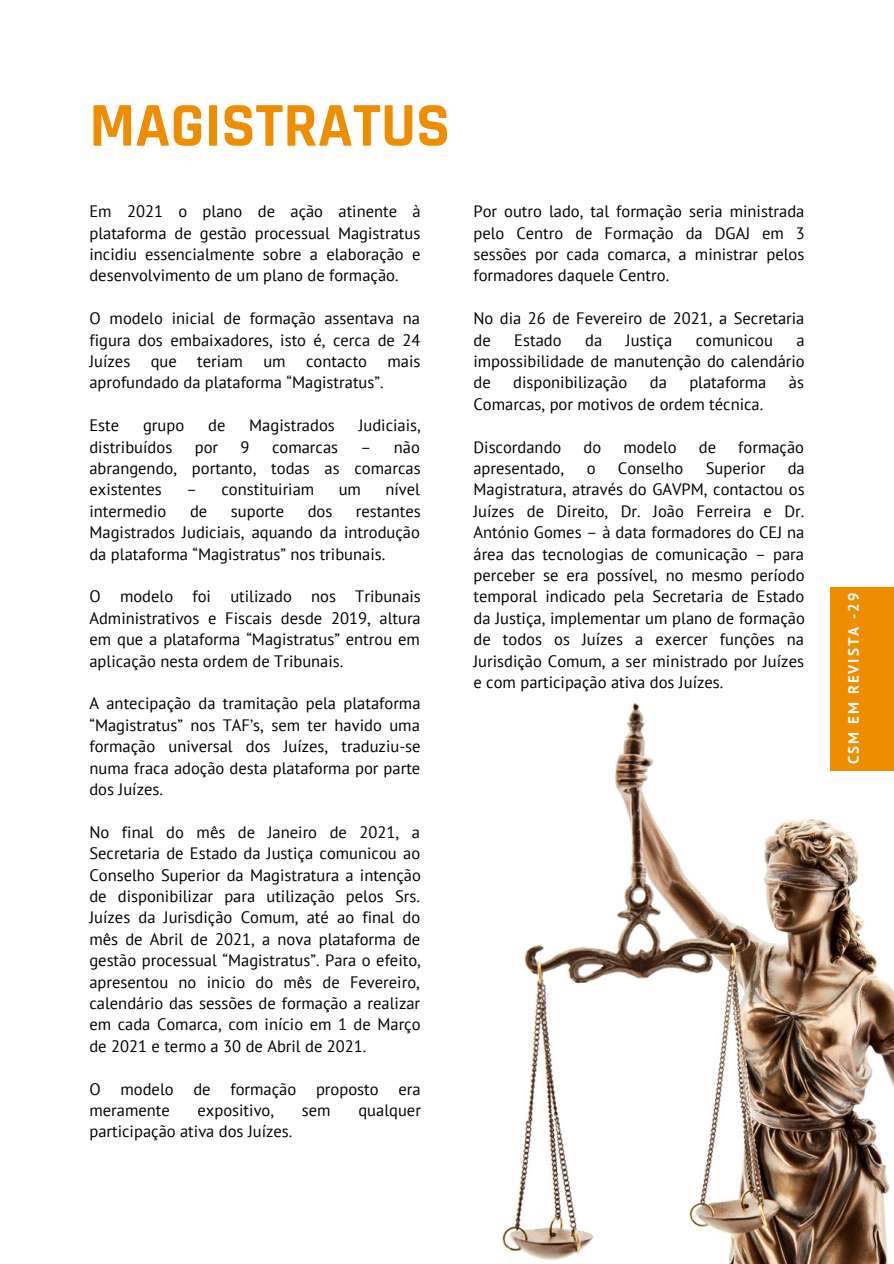
<style>
.page{position:relative;width:894px;height:1264px;background:#fff}
.page>*{position:absolute;margin:0;border:0;box-sizing:border-box;transform-origin:0 0}
.t1{font:700 63px "Rajdhani";color:#ef8d00}
.t2{font:16.5px/21.5px "PT Sans";color:#000;text-align:justify}
.t3{font:700 15px "PT Sans";letter-spacing:.13em;color:#fff}
</style>
<div class="page">
<img style="left:502px;top:702px;width:391px;height:561px">
<div style="left:830px;top:586px;width:63px;height:184px;background:#ef8d00"></div>
<h1 class="t1" style="left:89px;top:87px;width:362px">MAGISTRATUS</h1>
<p class="t2" style="left:89px;top:200px;width:333px">Em 2021 o plano de ação atinente à plataforma de gestão processual Magistratus incidiu essencialmente sobre a elaboração e desenvolvimento de um plano de formação.</p>
<p class="t2" style="left:89px;top:307px;width:332px">O modelo inicial de formação assentava na figura dos embaixadores, isto é, cerca de 24<br>Juízes que teriam um contacto mais aprofundado da plataforma “Magistratus”.</p>
<p class="t2" style="left:89px;top:414px;width:31px">Este</p>
<p class="t2" style="left:143px;top:414px;width:43px">grupo</p>
<p class="t2" style="left:208px;top:414px;width:19px">de</p>
<p class="t2" style="left:249px;top:414px;width:87px">Magistrados</p>
<p class="t2" style="left:358px;top:414px;width:64px">Judiciais,</p>
<p class="t2" style="left:89px;top:436px;width:84px">distribuídos</p>
<p class="t2" style="left:195px;top:436px;width:25px">por</p>
<p class="t2" style="left:240px;top:436px;width:10px">9</p>
<p class="t2" style="left:272px;top:436px;width:68px">comarcas</p>
<p class="t2" style="left:89px;top:436px;width:332px;text-indent:271px">– não abrangendo, portanto, todas as comarcas existentes</p>
<p class="t2" style="left:186px;top:478px;width:130px">– constituiriam</p>
<p class="t2" style="left:338px;top:478px;width:24px">um</p>
<p class="t2" style="left:385px;top:478px;width:36px">nível</p>
<p class="t2" style="left:89px;top:500px;width:78px">intermedio</p>
<p class="t2" style="left:190px;top:500px;width:19px">de</p>
<p class="t2" style="left:231px;top:500px;width:55px">suporte</p>
<p class="t2" style="left:307px;top:500px;width:26px">dos</p>
<p class="t2" style="left:89px;top:500px;width:333px;text-indent:266px">restantes Magistrados Judiciais, aquando da introdução da plataforma “Magistratus” nos tribunais.</p>
<p class="t2" style="left:89px;top:585px;width:333px">O modelo foi utilizado nos Tribunais Administrativos e Fiscais desde 2019, altura em que a plataforma “Magistratus” entrou em aplicação nesta ordem de Tribunais.</p>
<p class="t2" style="left:89px;top:692px;width:332px">A antecipação da tramitação pela plataforma “Magistratus” nos TAF’s, sem ter havido uma formação universal dos Juízes, traduziu-se numa fraca adoção desta plataforma por parte dos Juízes.</p>
<p class="t2" style="left:89px;top:821px;width:333px">No final do mês de Janeiro de 2021, a Secretaria de Estado da Justiça comunicou ao Conselho Superior da Magistratura a intenção de disponibilizar para utilização pelos Srs.<br>Juízes da Jurisdição Comum, até ao final do mês de Abril de 2021, a nova plataforma de gestão processual “Magistratus”. Para o efeito, apresentou no inicio do mês de Fevereiro, calendário das sessões de formação a realizar em cada Comarca, com início em 1 de Março de 2021 e termo a 30 de Abril de 2021.</p>
<p class="t2" style="left:89px;top:1077px;width:332px">O modelo de formação proposto era meramente</p>
<p class="t2" style="left:197px;top:1099px;width:78px">expositivo,</p>
<p class="t2" style="left:302px;top:1099px;width:30px">sem</p>
<p class="t2" style="left:358px;top:1099px;width:64px">qualquer</p>
<p class="t2" style="left:89px;top:1120px;width:204px">participação ativa dos Juízes.</p>
<p class="t2" style="left:473px;top:200px;width:333px">Por outro lado, tal formação seria ministrada pelo Centro de Formação da DGAJ em 3 sessões por cada comarca, a ministrar pelos formadores daquele Centro.</p>
<p class="t2" style="left:473px;top:307px;width:332px">No dia 26 de Fevereiro de 2021, a Secretaria de</p>
<p class="t2" style="left:514px;top:329px;width:49px">Estado</p>
<p class="t2" style="left:585px;top:329px;width:19px">da</p>
<p class="t2" style="left:625px;top:329px;width:48px">Justiça</p>
<p class="t2" style="left:695px;top:329px;width:79px">comunicou</p>
<p class="t2" style="left:473px;top:329px;width:333px;text-indent:323px">a impossibilidade de manutenção do calendário de</p>
<p class="t2" style="left:513px;top:371px;width:116px">disponibilização</p>
<p class="t2" style="left:649px;top:371px;width:19px">da</p>
<p class="t2" style="left:689px;top:371px;width:79px">plataforma</p>
<p class="t2" style="left:788px;top:371px;width:17px">às</p>
<p class="t2" style="left:473px;top:393px;width:291px">Comarcas, por motivos de ordem técnica.</p>
<p class="t2" style="left:473px;top:436px;width:89px">Discordando</p>
<p class="t2" style="left:583px;top:436px;width:19px">do</p>
<p class="t2" style="left:623px;top:436px;width:55px">modelo</p>
<p class="t2" style="left:698px;top:436px;width:19px">de</p>
<p class="t2" style="left:738px;top:436px;width:67px">formação</p>
<p class="t2" style="left:473px;top:457px;width:92px">apresentado,</p>
<p class="t2" style="left:586px;top:457px;width:10px">o</p>
<p class="t2" style="left:617px;top:457px;width:67px">Conselho</p>
<p class="t2" style="left:705px;top:457px;width:61px">Superior</p>
<p class="t2" style="left:473px;top:457px;width:333px;text-indent:314px">da Magistratura, através do GAVPM, contactou os Juízes de Direito, Dr. João Ferreira e Dr.<br>António Gomes – à data formadores do CEJ na área das tecnologias de comunicação – para perceber se era possível, no mesmo período temporal indicado pela Secretaria de Estado da Justiça, implementar um plano de formação de todos os Juízes a exercer funções na Jurisdição Comum, a ser ministrado por Juízes e com participação ativa dos Juízes.</p>
<p class="t3" style="left:843px;top:763px;width:172px;rotate:-90deg">CSM EM REVISTA -29</p>
</div>
